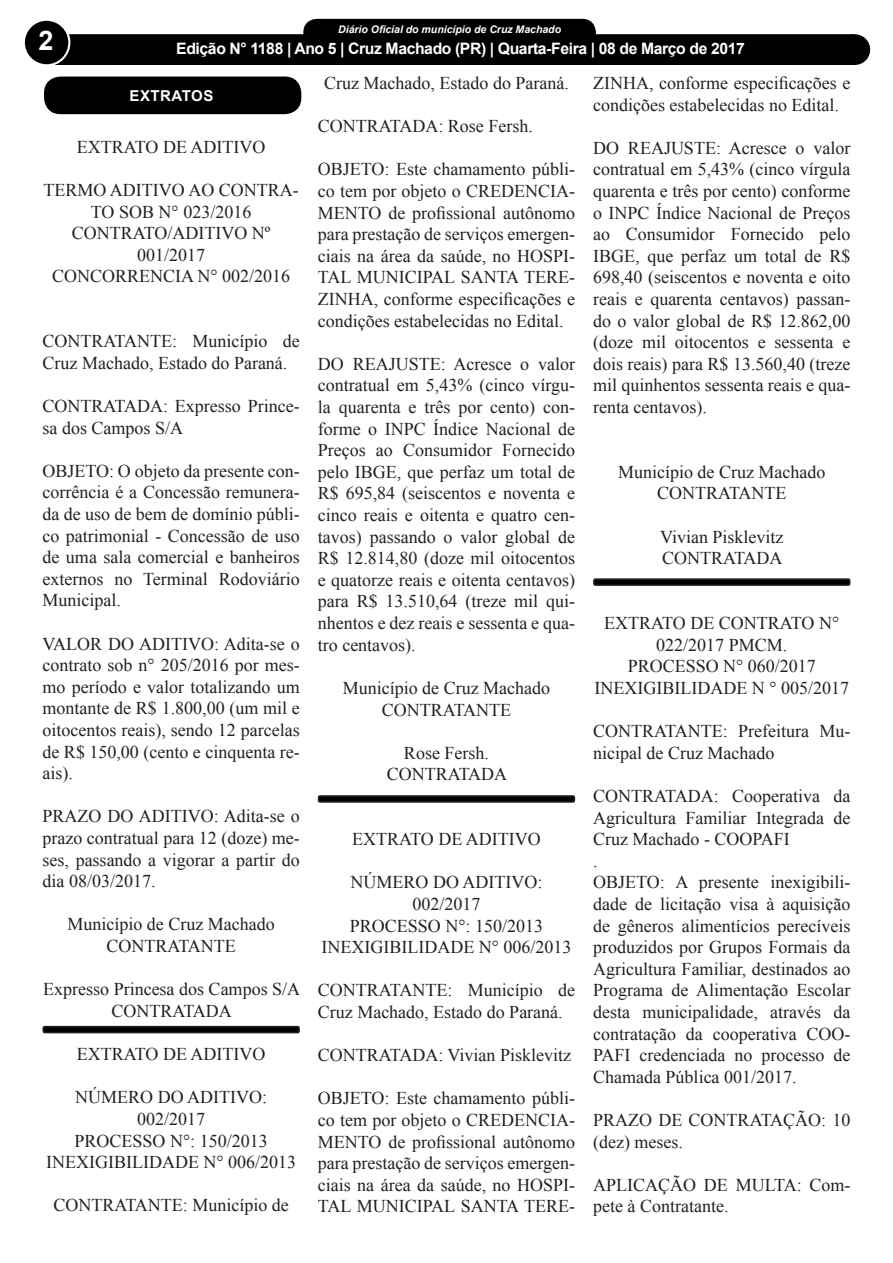
<style>
.page{position:relative;width:893px;height:1263px;background:#fff}
.page>*{position:absolute;margin:0;border:0;box-sizing:border-box;transform-origin:0 0}
.t1{font:700 27px "Arial";color:#fff}
.t2{font:18px/21.6px "Times New Roman";color:#231f20;text-align:justify}
.t3{font:700 15.75px "Arial";letter-spacing:-.025em;color:#fff}
.t4{font:700 15px "Arial";color:#fff}
.t5{font:700 15px "Arial";letter-spacing:.035em;color:#fff}
.t6{font:italic 700 10.5px "Arial";color:#fff}
</style>
<div class="page">
<div style="left:305px;top:20px;width:289px;height:28px;background:#000;border-radius:12px"></div>
<div style="left:303px;top:19px;width:293px;height:31px;border:3px solid #000;border-radius:12px"></div>
<div style="left:39px;top:34px;width:815px;height:31px;background:#000;border:2px solid #000"></div>
<div style="left:24px;top:20px;width:45px;height:45px;background:#000;border-radius:50%"></div>
<div style="left:23px;top:19px;width:47px;height:47px;border:2px solid #fff;border-radius:50%"></div>
<div style="left:840px;top:35px;width:29px;height:29px;background:#000;border-radius:50%"></div>
<div style="left:839px;top:34px;width:31px;height:31px;border:2px solid #000;border-radius:50%"></div>
<div style="left:113px;top:39px;width:677px;height:26px;background:#000"></div>
<div style="left:319px;top:796px;width:255px;height:6px;background:#000;border-radius:2px"></div>
<div style="left:318px;top:795px;width:257px;height:8px;border:2px solid #231f20;border-radius:2px"></div>
<div style="left:43px;top:1026px;width:256px;height:6px;background:#000;border-radius:2px"></div>
<div style="left:43px;top:1026px;width:257px;height:7px;border:2px solid #231f20;border-radius:2px"></div>
<div style="left:594px;top:579px;width:256px;height:6px;background:#000;border-radius:2px"></div>
<div style="left:593px;top:578px;width:257px;height:8px;border:2px solid #231f20;border-radius:2px"></div>
<div style="left:44px;top:77px;width:257px;height:37px;background:#000;border-radius:16px"></div>
<p class="t6" style="left:338px;top:22px;width:224px">Diário Oficial do município de Cruz Machado</p>
<p class="t4" style="left:205px;top:40px;width:491px">Edição 1145 - Cruz Machado (PR) - Terça-Feira - 3 de Janeiro de 2017</p>
<p class="t1" style="left:38px;top:21px;width:17px">2</p>
<p class="t3" style="left:176px;top:37px;width:570px">Edição N° 1188 | Ano 5 | Cruz Machado (PR) | Quarta-Feira | 08 de Março de 2017</p>
<p class="t2" style="left:593px;top:72px;width:259px">ZINHA, conforme especificações e condições estabelecidas no Edital.</p>
<p class="t2" style="left:593px;top:136px;width:259px">DO REAJUSTE: Acresce o valor contratual em 5,43% (cinco vírgula quarenta e três por cento) conforme o INPC Índice Nacional de Preços ao Consumidor Fornecido pelo IBGE, que perfaz um total de R$ 698,40 (seiscentos e noventa e oito reais e quarenta centavos) passan&shy;do o valor global de R$ 12.862,00 (doze mil oitocentos e sessenta e dois reais) para R$ 13.560,40 (treze mil quinhentos sessenta reais e qua&shy;renta centavos).</p>
<p class="t2" style="left:324px;top:72px;width:246px">Cruz Machado, Estado do Paraná.</p>
<p class="t2" style="left:318px;top:115px;width:217px">CONTRATADA: Rose Fersh.</p>
<p class="t2" style="left:318px;top:158px;width:259px">OBJETO: Este chamamento públi&shy;co tem por objeto o CREDENCIA-MENTO de profissional autônomo para prestação de serviços emergen&shy;ciais na área da saúde, no HOSPI-TAL MUNICIPAL SANTA TERE-ZINHA, conforme especificações e condições estabelecidas no Edital.</p>
<p class="t2" style="left:318px;top:352px;width:259px">DO REAJUSTE: Acresce o valor contratual em 5,43% (cinco vírgu&shy;la quarenta e três por cento) con&shy;forme o INPC Índice Nacional de Preços ao Consumidor Fornecido pelo IBGE, que perfaz um total de R$ 695,84 (seiscentos e noventa e cinco reais e oitenta e quatro cen&shy;tavos) passando o valor global de R$ 12.814,80 (doze mil oitocentos e quatorze reais e oitenta centavos) para R$ 13.510,64 (treze mil qui&shy;nhentos e dez reais e sessenta e qua&shy;tro centavos).</p>
<p class="t2" style="left:343px;top:676px;width:209px">Município de Cruz Machado</p>
<p class="t2" style="left:382px;top:698px;width:131px">CONTRATANTE</p>
<p class="t2" style="left:404px;top:741px;width:86px">Rose Fersh.</p>
<p class="t2" style="left:387px;top:763px;width:122px">CONTRATADA</p>
<p class="t5" style="left:130px;top:85px;width:85px">EXTRATOS</p>
<p class="t2" style="left:77px;top:135px;width:190px">EXTRATO DE ADITIVO</p>
<p class="t2" style="left:43px;top:179px;width:257px;text-align:center">TERMO ADITIVO AO CONTRA-<br>TO SOB N° 023/2016</p>
<p class="t2" style="left:72px;top:222px;width:200px;text-align:center">CONTRATO/ADITIVO Nº<br>001/2017</p>
<p class="t2" style="left:52px;top:265px;width:240px">CONCORRENCIA N° 002/2016</p>
<p class="t2" style="left:43px;top:330px;width:259px">CONTRATANTE: Município de<br>Cruz Machado, Estado do Paraná.</p>
<p class="t2" style="left:43px;top:395px;width:259px">CONTRATADA: Expresso Prince&shy;sa dos Campos S/A</p>
<p class="t2" style="left:43px;top:459px;width:259px">OBJETO: O objeto da presente con&shy;corrência é a Concessão remunera&shy;da de uso de bem de domínio públi&shy;co patrimonial - Concessão de uso de uma sala comercial e banheiros externos no Terminal Rodoviário Municipal.</p>
<p class="t2" style="left:43px;top:632px;width:259px">VALOR DO ADITIVO: Adita-se o contrato sob n° 205/2016 por mes&shy;mo período e valor totalizando um montante de R$ 1.800,00 (um mil e oitocentos reais), sendo 12 parcelas de R$ 150,00 (cento e cinquenta re&shy;ais).</p>
<p class="t2" style="left:43px;top:805px;width:259px">PRAZO DO ADITIVO: Adita-se o prazo contratual para 12 (doze) me&shy;ses, passando a vigorar a partir do dia 08/03/2017.</p>
<p class="t2" style="left:67px;top:913px;width:209px">Município de Cruz Machado</p>
<p class="t2" style="left:106px;top:935px;width:131px">CONTRATANTE</p>
<p class="t2" style="left:43px;top:978px;width:258px">Expresso Princesa dos Campos S/A</p>
<p class="t2" style="left:111px;top:999px;width:122px">CONTRATADA</p>
<p class="t2" style="left:77px;top:1043px;width:190px">EXTRATO DE ADITIVO</p>
<p class="t2" style="left:75px;top:1086px;width:193px;text-align:center">NÚMERO DO ADITIVO:<br>002/2017</p>
<p class="t2" style="left:75px;top:1129px;width:195px">PROCESSO N°: 150/2013</p>
<p class="t2" style="left:46px;top:1151px;width:252px">INEXIGIBILIDADE N° 006/2013</p>
<p class="t2" style="left:53px;top:1194px;width:237px">CONTRATANTE: Município de</p>
<p class="t2" style="left:618px;top:460px;width:209px">Município de Cruz Machado</p>
<p class="t2" style="left:657px;top:482px;width:131px">CONTRATANTE</p>
<p class="t2" style="left:660px;top:525px;width:125px">Vivian Pisklevitz</p>
<p class="t2" style="left:662px;top:547px;width:122px">CONTRATADA</p>
<p class="t2" style="left:604px;top:612px;width:237px;text-align:center">EXTRATO DE CONTRATO N°<br>022/2017 PMCM.</p>
<p class="t2" style="left:628px;top:655px;width:190px">PROCESSO N° 060/2017</p>
<p class="t2" style="left:594px;top:676px;width:256px">INEXIGIBILIDADE N ° 005/2017</p>
<p class="t2" style="left:593px;top:720px;width:259px">CONTRATANTE: Prefeitura Mu&shy;nicipal de Cruz Machado</p>
<p class="t2" style="left:593px;top:784px;width:259px">CONTRATADA: Cooperativa da Agricultura Familiar Integrada de Cruz Machado - COOPAFI</p>
<p class="t2" style="left:593px;top:849px;width:6px">.</p>
<p class="t2" style="left:593px;top:871px;width:259px">OBJETO: A presente inexigibili&shy;dade de licitação visa à aquisição de gêneros alimentícios perecíveis produzidos por Grupos Formais da Agricultura Familiar, destinados ao Programa de Alimentação Escolar desta municipalidade, através da contratação da cooperativa COO-PAFI credenciada no processo de Chamada Pública 001/2017.</p>
<p class="t2" style="left:593px;top:1108px;width:259px">PRAZO DE CONTRATAÇÃO: 10 (dez) meses.</p>
<p class="t2" style="left:593px;top:1173px;width:259px">APLICAÇÃO DE MULTA: Com&shy;pete à Contratante.</p>
<p class="t2" style="left:352px;top:828px;width:190px">EXTRATO DE ADITIVO</p>
<p class="t2" style="left:350px;top:871px;width:193px;text-align:center">NÚMERO DO ADITIVO:<br>002/2017</p>
<p class="t2" style="left:350px;top:914px;width:195px">PROCESSO N°: 150/2013</p>
<p class="t2" style="left:321px;top:936px;width:252px">INEXIGIBILIDADE N° 006/2013</p>
<p class="t2" style="left:318px;top:979px;width:259px">CONTRATANTE: Município de<br>Cruz Machado, Estado do Paraná.</p>
<p class="t2" style="left:318px;top:1044px;width:255px">CONTRATADA: Vivian Pisklevitz</p>
<p class="t2" style="left:318px;top:1087px;width:259px">OBJETO: Este chamamento públi&shy;co tem por objeto o CREDENCIA-MENTO de profissional autônomo para prestação de serviços emergen&shy;ciais na área da saúde, no HOSPI-TAL MUNICIPAL SANTA TERE-</p>
</div>
